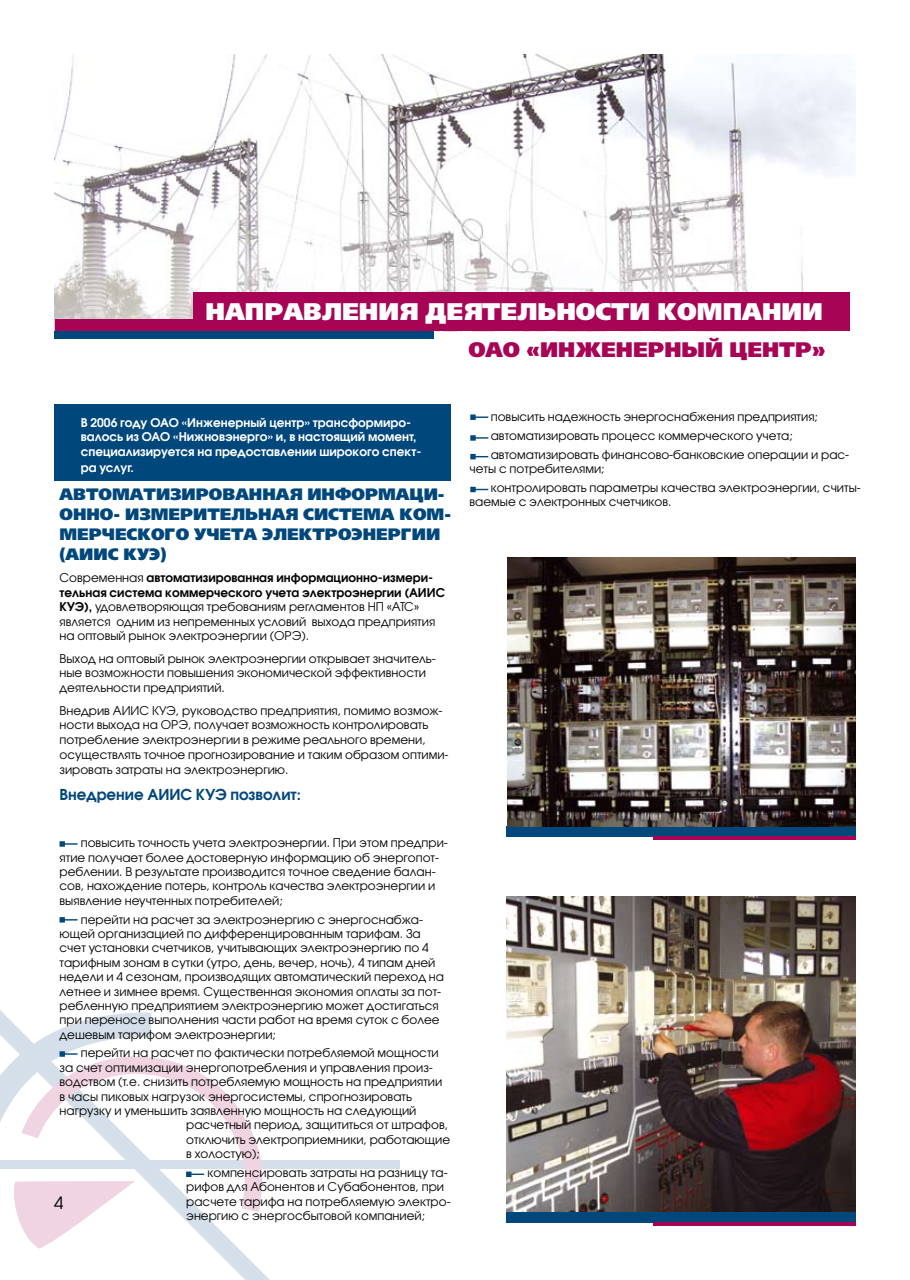
<style>
.page{position:relative;width:910px;height:1280px;background:#fff}
.page>*{position:absolute;margin:0;border:0;box-sizing:border-box;transform-origin:0 0}
.t1{font:24px "Free Set Black C";color:#fff}
.t2{font:21px "Free Set Black C";color:#a80455}
.t3{font:16.5px/19.8px "Free Set Black C";color:#00477c}
.t4{font:600 15px "Avant Garde Gothic C";color:#00477c}
.t5{font:12px/14.4px "Avant Garde Gothic C";color:#000}
.t6{font:600 12px/14.4px "Avant Garde Gothic C";color:#fff}
.s1{font-weight:600}
</style>
<div class="page">
<svg style="left:0;top:1010px;width:270px;height:270px"></svg>
<div style="left:0;top:1160px;width:400px;height:9px;background:#d4dfe9"></div>
<div style="left:54px;top:404px;width:397px;height:76px;background:#00477c"></div>
<img style="left:54px;top:54px;width:802px;height:278px">
<svg style="left:60px;top:841px;width:18px;height:6px"></svg>
<svg style="left:60px;top:917px;width:18px;height:5px"></svg>
<div style="left:194px;top:293px;width:656px;height:38px;background:#a80455"></div>
<div style="left:55px;top:319px;width:147px;height:12px;background:#a80455"></div>
<div style="left:54px;top:332px;width:380px;height:7px;background:#00477c"></div>
<img style="left:506px;top:897px;width:350px;height:315px">
<div style="left:506px;top:826px;width:350px;height:11px;background:#00477c"></div>
<hr style="left:653px;top:836px;width:203px;height:4px;background:#a80455">
<div style="left:506px;top:1212px;width:350px;height:11px;background:#00477c"></div>
<hr style="left:653px;top:1222px;width:203px;height:4px;background:#a80455">
<img style="left:507px;top:557px;width:349px;height:269px">
<svg style="left:0;top:1011px;width:264px;height:238px"></svg>
<svg style="left:470px;top:414px;width:18px;height:6px"></svg>
<svg style="left:470px;top:435px;width:18px;height:6px"></svg>
<svg style="left:470px;top:454px;width:18px;height:5px"></svg>
<svg style="left:470px;top:487px;width:18px;height:5px"></svg>
<h1 class="t1" style="left:206px;top:297px;width:619px">НАПРАВЛЕНИЯ ДЕЯТЕЛЬНОСТИ КОМПАНИИ</h1>
<h2 class="t2" style="left:468px;top:337px;width:359px">ОАО «ИНЖЕНЕРНЫЙ ЦЕНТР»</h2>
<p class="t6" style="left:81px;top:415px;width:342px">В 2006 году ОАО «Инженерный центр» трансформиро&shy;валось из ОАО «Нижновэнерго» и, в настоящий момент, специализируется на предоставлении широкого спект-</p>
<p class="t6" style="left:81px;top:460px;width:54px">ра услуг.</p>
<h3 class="t3" style="left:60px;top:484px;width:393px">АВТОМАТИЗИРОВАННАЯ ИНФОРМАЦИ-<br>ОННО- ИЗМЕРИТЕЛЬНАЯ СИСТЕМА КОМ-<br>МЕРЧЕСКОГО УЧЕТА ЭЛЕКТРОЭНЕРГИИ (АИИС КУЭ)</h3>
<p class="t5" style="left:60px;top:571px;width:387px">Современная <span class="s1">автоматизированная информационно-измери&shy;тельная система коммерческого учета электроэнергии (АИИС КУЭ),</span> удовлетворяющая требованиям регламентов НП «АТС» является одним из непременных условий выхода предприятия на оптовый рынок электроэнергии (ОРЭ).</p>
<p class="t5" style="left:60px;top:651px;width:378px">Выход на оптовый рынок электроэнергии открывает значитель&shy;ные возможности повышения экономической эффективности деятельности предприятий.</p>
<p class="t5" style="left:60px;top:703px;width:391px">Внедрив АИИС КУЭ, руководство предприятия, помимо возмож&shy;ности выхода на ОРЭ, получает возможность контролировать потребление электроэнергии в режиме реального времени, осуществлять точное прогнозирование и таким образом оптими&shy;зировать затраты на электроэнергию.</p>
<p class="t4" style="left:60px;top:785px;width:243px">Внедрение АИИС КУЭ позволит:</p>
<p class="t5" style="left:60px;top:836px;width:390px;text-indent:21px">повысить точность учета электроэнергии. При этом предпри&shy;ятие получает более достоверную информацию об энергопот&shy;реблении. В результате производится точное сведение балан&shy;сов, нахождение потерь, контроль качества электроэнергии и выявление неучтенных потребителей;</p>
<p class="t5" style="left:60px;top:912px;width:386px;text-indent:21px">перейти на расчет за электроэнергию с энергоснабжа&shy;ющей организацией по дифференцированным тарифам. За счет установки счетчиков, учитывающих электроэнергию по 4 тарифным зонам в сутки (утро, день, вечер, ночь), 4 типам дней недели и 4 сезонам, производящих автоматический переход на летнее и зимнее время. Существенная экономия оплаты за пот&shy;ребленную предприятием электроэнергию может достигаться при переносе выполнения части работ на время суток с более дешевым тарифом электроэнергии;</p>
<p class="t5" style="left:81px;top:1046px;width:359px">перейти на расчет по фактически потребляемой мощности</p>
<p class="t5" style="left:60px;top:1060px;width:375px">за счет оптимизации энергопотребления и управления произ-</p>
<p class="t5" style="left:60px;top:1074px;width:384px">водством (т.е. снизить потребляемую мощность на предприятии</p>
<p class="t5" style="left:60px;top:1089px;width:354px">в часы пиковых нагрузок энергосистемы, спрогнозировать</p>
<p class="t5" style="left:60px;top:1103px;width:358px">нагрузку и уменьшить заявленную мощность на следующий</p>
<p class="t5" style="left:186px;top:1118px;width:263px">расчетный период, защититься от штрафов,</p>
<p class="t5" style="left:186px;top:1132px;width:265px">отключить электроприемники, работающие</p>
<p class="t5" style="left:186px;top:1146px;width:75px">в холостую);</p>
<p class="t5" style="left:186px;top:1165px;width:266px;text-indent:21px">компенсировать затраты на разницу та&shy;рифов для Абонентов и Субабонентов, при расчете тарифа на потребляемую электро&shy;энергию с энергосбытовой компанией;</p>
<p class="t5" style="left:491px;top:408px;width:360px;line-height:18.6px">повысить надежность энергоснабжения предприятия; автоматизировать процесс коммерческого учета; автоматизировать финансово-банковские операции и рас-</p>
<p class="t5" style="left:491px;top:459px;width:372px;line-height:18.6px;text-indent:-21px">четы с потребителями;<br>контролировать параметры качества электроэнергии, считы-</p>
<p class="t5" style="left:469px;top:495px;width:203px">ваемые с электронных счетчиков.</p>
</div>
